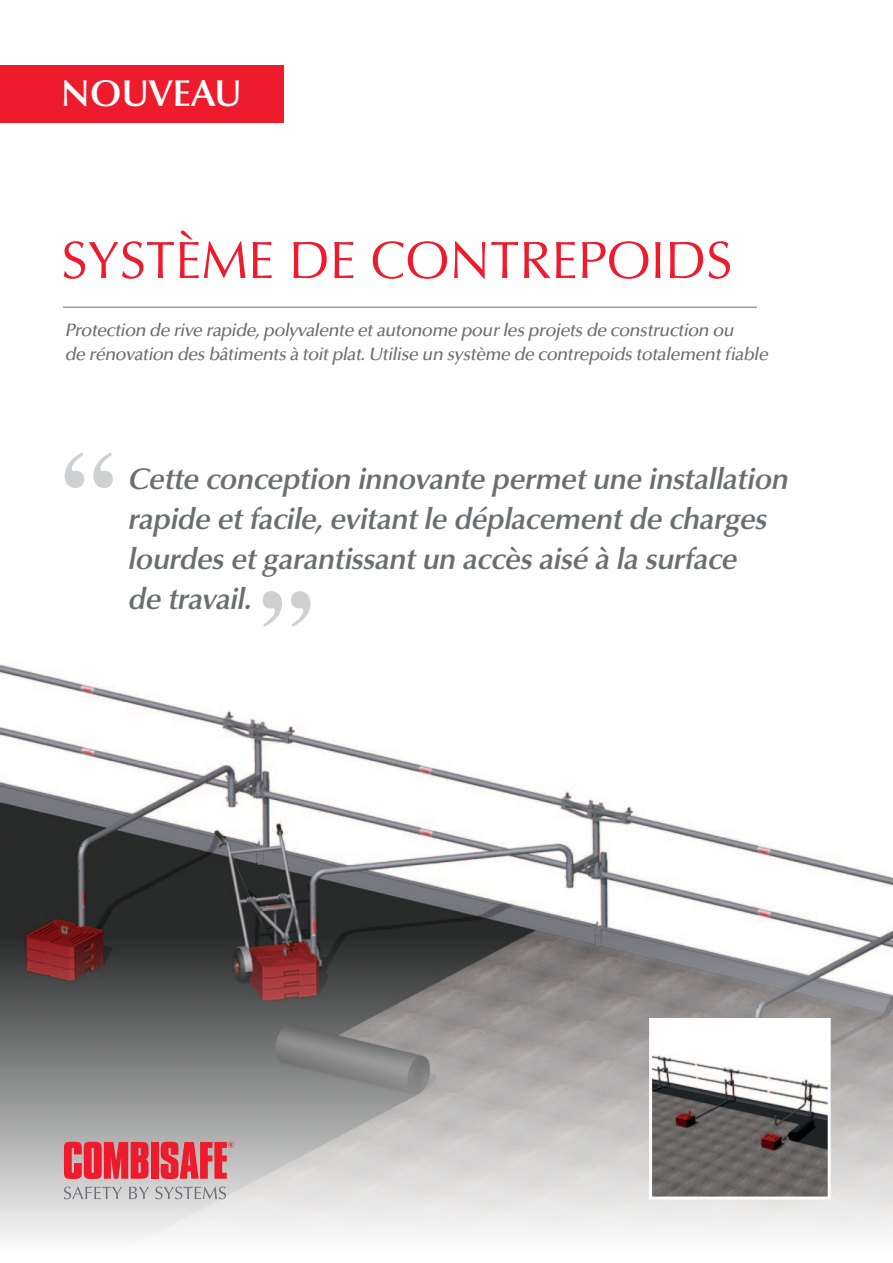
<style>
.page{position:relative;width:893px;height:1263px;background:#fff}
.page>*{position:absolute;margin:0;border:0;box-sizing:border-box;transform-origin:0 0}
.t1{font:52.5px "Optima LT Std";color:#ee1b2c}
.t2{font:600 37.5px "Optima LT Std";color:#fff}
.t3{font:italic 600 30px/40px "Optima LT Std";color:#6c6d70}
.t4{font:italic 500 18px/24px "Optima LT Std";color:#6c6d70}
</style>
<div class="page">
<img style="left:0;top:598px;width:893px;height:325px">
<svg style="left:0;top:923px;width:893px;height:316px;background:#a29e9e"></svg>
<hr style="left:63px;top:307px;width:694px;height:1px;background:#6c6d70">
<div style="left:0;top:65px;width:283px;height:58px;background:#ee1b2c"></div>
<svg style="left:64px;top:1186px;width:58px;height:13px"></svg>
<svg style="left:129px;top:1187px;width:20px;height:12px"></svg>
<svg style="left:155px;top:1186px;width:71px;height:13px"></svg>
<svg style="left:64px;top:1142px;width:85px;height:37px;background:#e43e4b"></svg>
<div style="left:151px;top:1142px;width:8px;height:37px;background:#ee1b2c"></div>
<svg style="left:161px;top:1142px;width:73px;height:37px;background:#dd5661"></svg>
<img style="left:653px;top:1022px;width:174px;height:173px">
<div style="left:649px;top:1018px;width:182px;height:181px;border:3px solid #fff"></div>
<svg style="left:65px;top:452px;width:48px;height:36px"></svg>
<svg style="left:263px;top:591px;width:47px;height:36px"></svg>
<h2 class="t2" style="left:61px;top:72px;width:182px">NOUVEAU</h2>
<h1 class="t1" style="left:61px;top:230px;width:672px">SYSTÈME DE CONTREPOIDS</h1>
<p class="t4" style="left:65px;top:318px;width:709px">Protection de rive rapide,polyvalente etautonome pourlesprojetsde construction ou<br>de rénovation desbâtimentsà toitplat.Utilise un système de contrepoidstotalementfiable</p>
<h3 class="t3" style="left:127px;top:459px;width:668px">Cette conception innovante permetune installation rapide etfacile,evitantle déplacementde charges lourdesetgarantissantun accèsaisé à la surface<br>de travail.</h3>
</div>
